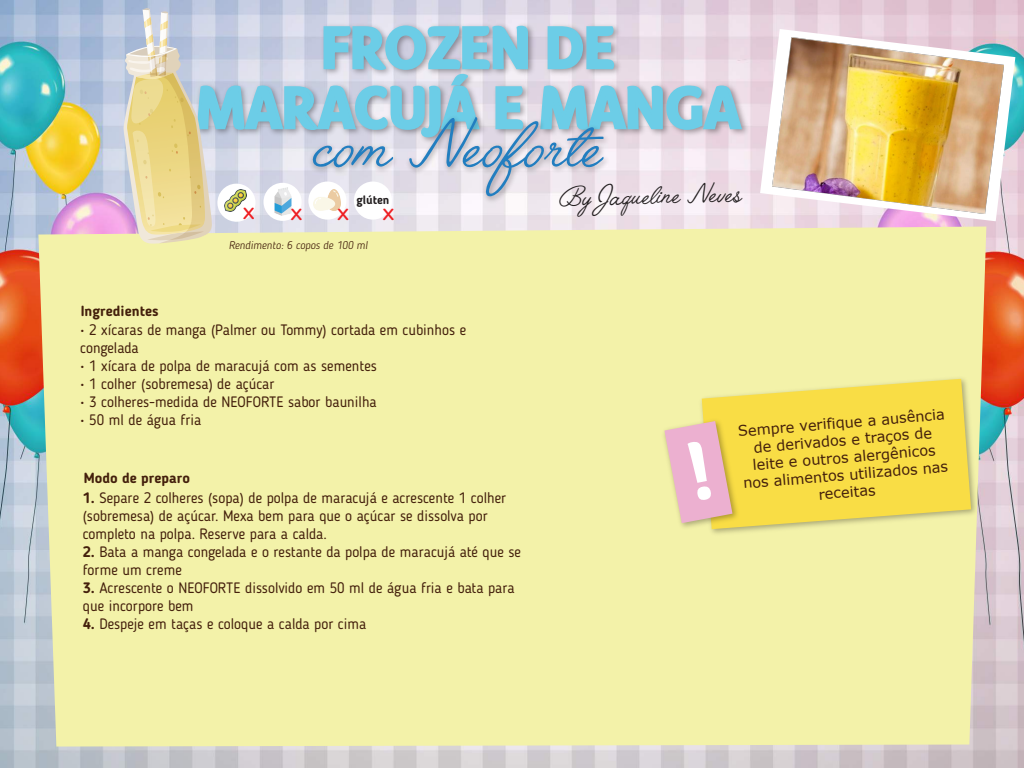
<style>
.page{position:relative;width:1024px;height:768px;background:#fff}
.page>*{position:absolute;margin:0;border:0;box-sizing:border-box;transform-origin:0 0}
.t1{font:86.2px "Angelface";color:#227ec0}
.t2{font:50px/60px "Syngenta Veto Latin";color:#6ccde7;text-align:center}
.t3{font:35.05px "Angelface";color:#231f20}
.t4{font:22.3px "Blogger Sans";color:#ee1f23;scale:1.25 1}
.t5{font:15px/18px "Blogger Sans";color:#44200c}
.t6{font:14.5px/17.4px "Verdana";color:#44200c;text-align:center}
.t7{font:700 14.5px "Blogger Sans";color:#44200c}
.t8{font:700 12px "Blogger Sans";color:#231f20}
.t9{font:italic 300 11px "Blogger Sans";color:#44200c}
.s1{font-weight:700}
</style>
<div class="page">
<img style="left:0;top:0;width:1024px;height:768px">
<div style="left:38px;top:227px;width:948px;height:520px;background:#f3f2a9"></div>
<img style="left:696px;top:373px;width:285px;height:166px">
<svg style="left:702px;top:379px;width:269px;height:150px;background:#f6de53"></svg>
<img style="left:659px;top:416px;width:83px;height:117px">
<img style="left:530px;top:15px;width:223px;height:141px">
<svg style="left:546px;top:25px;width:70px;height:46px;background:#9dbbca"></svg>
<svg style="left:539px;top:84px;width:205px;height:47px;background:#a8becc"></svg>
<img style="left:530px;top:92px;width:82px;height:117px">
<svg style="left:123px;top:8px;width:407px;height:236px;background:#cdd2d1"></svg>
<svg style="left:760px;top:29px;width:255px;height:192px"></svg>
<img style="left:773px;top:37px;width:230px;height:176px">
<svg style="left:664px;top:421px;width:69px;height:102px;background:#eabdb3"></svg>
<p class="t7" style="left:81px;top:302px;width:79px">Ingredientes</p>
<h2 class="t2" style="left:195px;top:15px;width:547px">FROZEN DE<br>MARACUJÁ E MANGA</h2>
<h1 class="t1" style="left:312px;top:98px;width:290px">com Neoforte</h1>
<h3 class="t3" style="left:559px;top:177px;width:184px;rotate:-1deg">By Jaqueline Neves</h3>
<p class="t8" style="left:356px;top:192px;width:35px">glúten</p>
<p class="t9" style="left:229px;top:238px;width:140px">Rendimento: 6 copos de 100 ml</p>
<h3 class="t4" style="left:243px;top:198px;width:11px">x</h3>
<h3 class="t4" style="left:290px;top:199px;width:11px">x</h3>
<h3 class="t4" style="left:337px;top:199px;width:11px">x</h3>
<h3 class="t4" style="left:383px;top:199px;width:11px">x</h3>
<p class="t5" style="left:80px;top:321px;width:388px">• 2 xícaras de manga (Palmer ou Tommy) cortada em cubinhos e congelada</p>
<p class="t5" style="left:80px;top:357px;width:298px">• 1 xícara de polpa de maracujá com as sementes</p>
<p class="t5" style="left:80px;top:375px;width:196px">• 1 colher (sobremesa) de açúcar</p>
<p class="t5" style="left:80px;top:393px;width:298px">• 3 colheres-medida de NEOFORTE sabor baunilha</p>
<p class="t5" style="left:80px;top:411px;width:123px">• 50 ml de água fria</p>
<p class="t7" style="left:84px;top:469px;width:108px">Modo de preparo</p>
<p class="t5" style="left:83px;top:489px;width:425px"><span class="s1">1.</span> Separe 2 colheres (sopa) de polpa de maracujá e acrescente 1 colher (sobremesa) de açúcar. Mexa bem para que o açúcar se dissolva por completo na polpa. Reserve para a calda.</p>
<p class="t5" style="left:83px;top:543px;width:440px"><span class="s1">2.</span> Bata a manga congelada e o restante da polpa de maracujá até que se forme um creme</p>
<p class="t5" style="left:83px;top:579px;width:433px"><span class="s1">3.</span> Acrescente o NEOFORTE dissolvido em 50 ml de água fria e bata para que incorpore bem</p>
<p class="t5" style="left:83px;top:615px;width:285px"><span class="s1">4.</span> Despeje em taças e coloque a calda por cima</p>
<p class="t6" style="left:737px;top:423px;width:209px;rotate:-5deg">Sempre verifique a ausência de derivados e traços de leite e outros alergênicos nos alimentos utilizados nas receitas</p>
</div>
